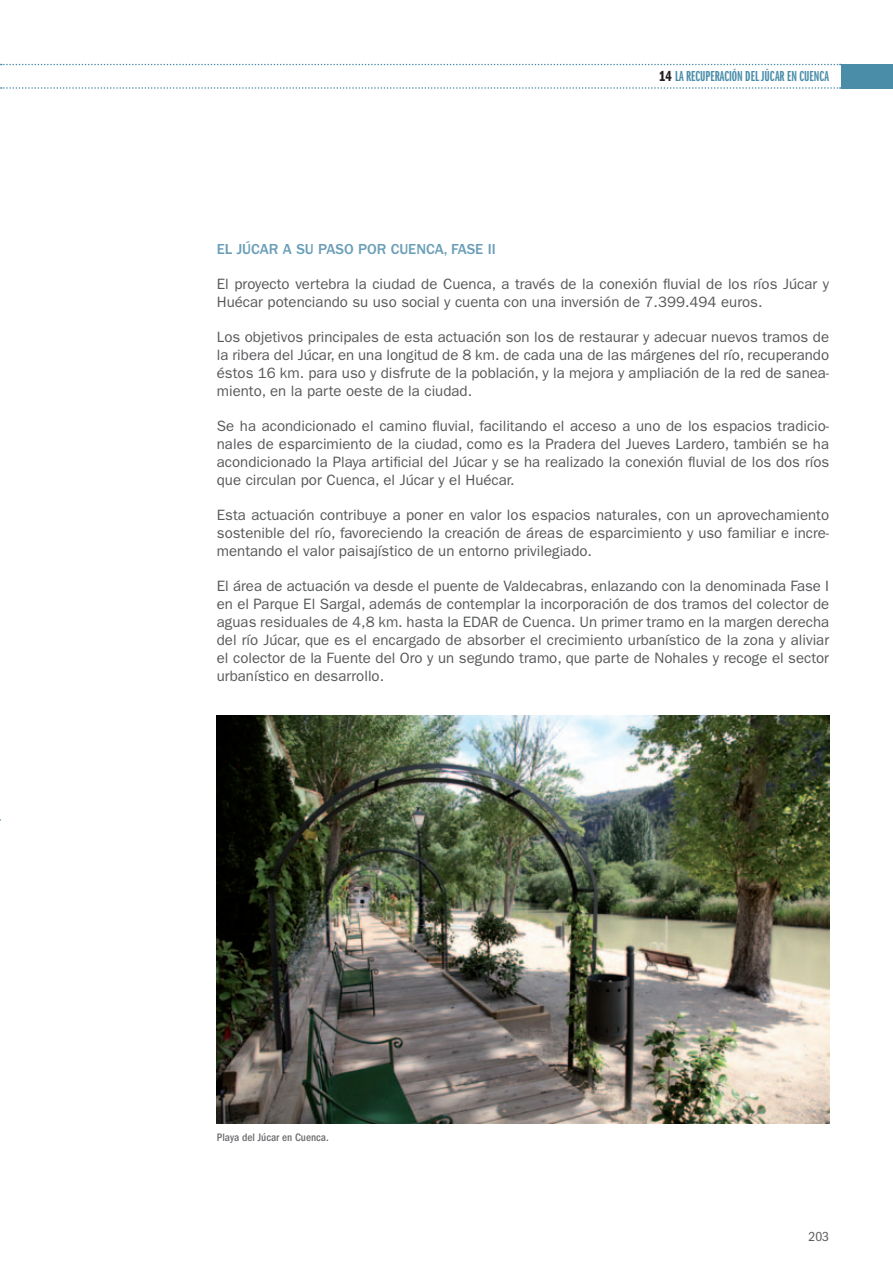
<style>
.page{position:relative;width:893px;height:1263px;background:#fff}
.page>*{position:absolute;margin:0;border:0;box-sizing:border-box;transform-origin:0 0}
.t1{font:15px/18px "ITC Franklin Gothic Std";color:#57585a;text-align:justify}
.CAPÍTULOS{font:15px "ITC Franklin Gothic Std Dm X Cp";color:#498da9}
.APARTADOS{font:500 15px "ITC Franklin Gothic Std";color:#699eb7}
.t2{font:condensed 13.5px "ITC Franklin Gothic Std";color:#57585a}
.PIE_DE_FOTO{font:500 condensed 11.25px "ITC Franklin Gothic Std";color:#6c6d70}
.s1{font-family:"ITC Franklin Gothic Std Dm Cp";color:#231f20}
</style>
<div class="page">
<svg style="left:1px;top:64px;width:840px;height:1px"></svg>
<svg style="left:1px;top:87px;width:840px;height:2px"></svg>
<div style="left:842px;top:64px;width:51px;height:25px;background:#498da9"></div>
<img style="left:217px;top:715px;width:612px;height:408px">
<p class="CAPÍTULOS" style="left:659px;top:68px;width:171px"><span class="s1">14</span> LA RECUPERACIÓN DEL JÚCAR EN CUENCA</p>
<p class="APARTADOS" style="left:217px;top:241px;width:280px">EL JÚCAR A SU PASO POR CUENCA, FASE II</p>
<p class="t1" style="left:217px;top:275px;width:614px">El proyecto vertebra la ciudad de Cuenca, a través de la conexión fluvial de los ríos Júcar y<br>Huécar potenciando su uso social y cuenta con una inversión de 7.399.494 euros.</p>
<p class="t1" style="left:217px;top:328px;width:614px">Los objetivos principales de esta actuación son los de restaurar y adecuar nuevos tramos de la ribera del Júcar, en una longitud de 8 km. de cada una de las márgenes del río, recuperando éstos 16 km. para uso y disfrute de la población, y la mejora y ampliación de la red de sanea&shy;miento, en la parte oeste de la ciudad.</p>
<p class="t1" style="left:217px;top:417px;width:614px">Se ha acondicionado el camino fluvial, facilitando el acceso a uno de los espacios tradicio&shy;nales de esparcimiento de la ciudad, como es la Pradera del Jueves Lardero, también se ha acondicionado la Playa artificial del Júcar y se ha realizado la conexión fluvial de los dos ríos que circulan por Cuenca, el Júcar y el Huécar.</p>
<p class="t1" style="left:217px;top:506px;width:614px">Esta actuación contribuye a poner en valor los espacios naturales, con un aprovechamiento sostenible del río, favoreciendo la creación de áreas de esparcimiento y uso familiar e incre&shy;mentando el valor paisajístico de un entorno privilegiado.</p>
<p class="t1" style="left:217px;top:577px;width:614px">El área de actuación va desde el puente de Valdecabras, enlazando con la denominada Fase I en el Parque El Sargal, además de contemplar la incorporación de dos tramos del colector de aguas residuales de 4,8 km. hasta la EDAR de Cuenca. Un primer tramo en la margen derecha del río Júcar, que es el encargado de absorber el crecimiento urbanístico de la zona y aliviar el colector de la Fuente del Oro y un segundo tramo, que parte de Nohales y recoge el sector urbanístico en desarrollo.</p>
<p class="PIE_DE_FOTO" style="left:217px;top:1131px;width:113px">Playa del Júcar en Cuenca.</p>
<p class="t2" style="left:808px;top:1229px;width:22px">203</p>
</div>
